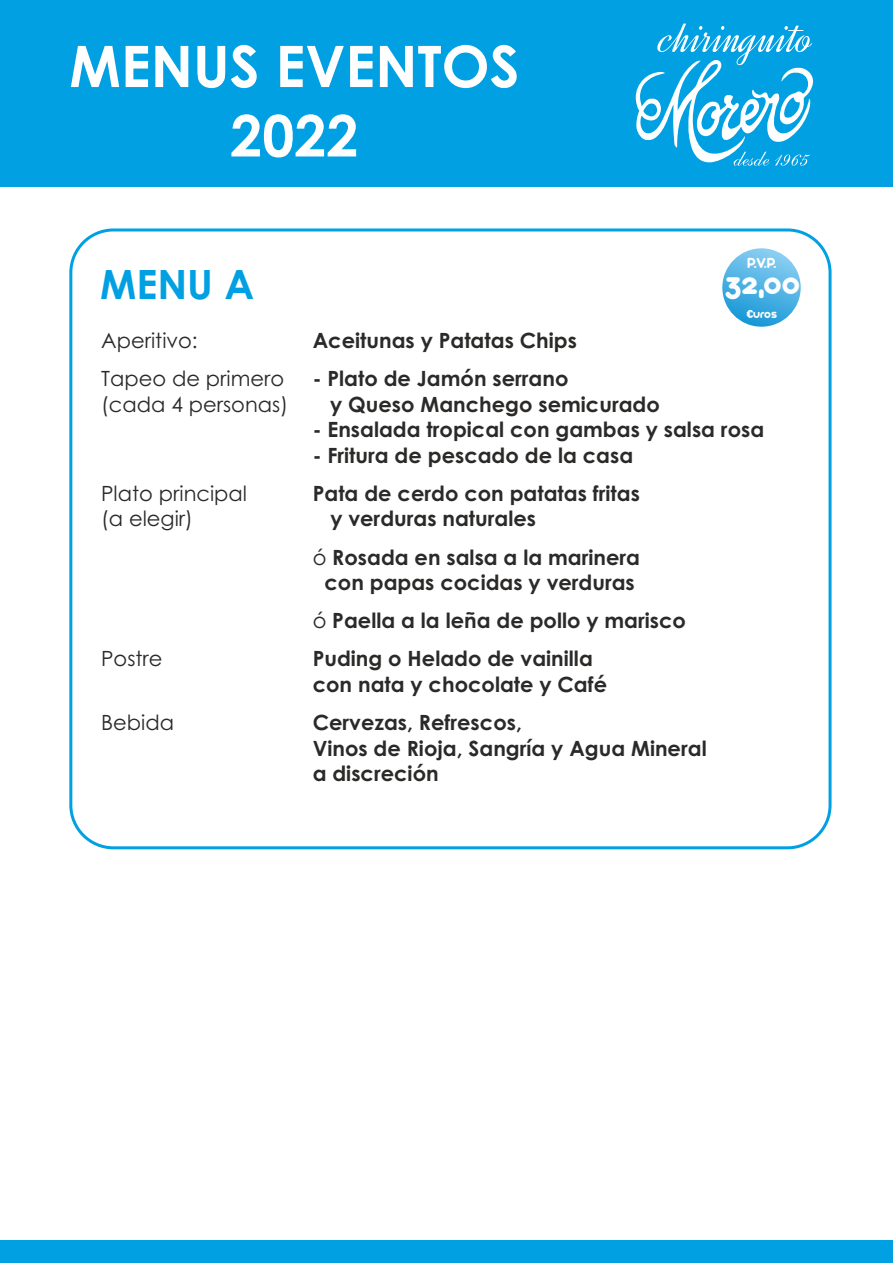
<style>
.page{position:relative;width:893px;height:1263px;background:#fff}
.page>*{position:absolute;margin:0;border:0;box-sizing:border-box;transform-origin:0 0}
.t1{font:700 57.3px/69.4px "Century Gothic";color:#fefefe;text-align:center}
.t2{font:700 40.35px "Century Gothic";color:#00a0e3}
.t3{font:34.2px "Arista 2.0";color:#fefefe}
.t4{font:700 21px/25.5px "Century Gothic";color:#2b2a29}
.t5{font:21px "Century Gothic";color:#2b2a29}
.t6{font:15.9px "Arista 2.0";color:#fefefe}
.t7{font:12.75px "Arista 2.0";color:#fefefe}
.s1{font-weight:400}
</style>
<div class="page">
<div style="left:69px;top:228px;width:762px;height:621px;border:3px solid #00a0e3;border-radius:43px"></div>
<div style="left:0;top:0;width:893px;height:186px;background:#00a0e3"></div>
<svg style="left:635px;top:24px;width:178px;height:142px"></svg>
<svg style="left:722px;top:248px;width:79px;height:79px;background:#53b3e4"></svg>
<div style="left:721px;top:247px;width:81px;height:81px;border:1px solid #fff;border-radius:50%"></div>
<div style="left:0;top:1240px;width:893px;height:23px;background:#00a0e3"></div>
<h1 class="t1" style="left:69px;top:37px;width:452px">MENUS EVENTOS<br>2022</h1>
<p class="t6" style="left:747px;top:257px;width:31px">P.V.P.</p>
<h2 class="t2" style="left:100px;top:269px;width:156px">MENU A</h2>
<h3 class="t3" style="left:725px;top:272px;width:77px">32,00</h3>
<p class="t7" style="left:746px;top:310px;width:32px">€uros</p>
<p class="t5" style="left:101px;top:332px;width:98px">Aperitivo:</p>
<p class="t4" style="left:313px;top:330px;width:266px">Aceitunas y Patatas Chips</p>
<p class="t5" style="left:101px;top:371px;width:184px">Tapeo de primero</p>
<p class="t4" style="left:313px;top:368px;width:257px">- Plato de Jamón serrano</p>
<p class="t5" style="left:101px;top:396px;width:188px">(cada 4 personas)</p>
<p class="t4" style="left:330px;top:393px;width:331px">y Queso Manchego semicurado</p>
<p class="t4" style="left:313px;top:419px;width:453px">- Ensalada tropical con gambas y salsa rosa</p>
<p class="t4" style="left:313px;top:444px;width:322px">- Fritura de pescado de la casa</p>
<p class="t5" style="left:101px;top:485px;width:147px">Plato principal</p>
<p class="t4" style="left:313px;top:482px;width:329px">Pata de cerdo con patatas fritas</p>
<p class="t5" style="left:101px;top:511px;width:93px">(a elegir)</p>
<p class="t4" style="left:313px;top:502px;width:329px;line-height:38.2px;text-indent:18px">y verduras naturales<br><span class="s1">ó</span> Rosada en salsa a la marinera</p>
<p class="t4" style="left:313px;top:565px;width:375px;line-height:38.2px;text-indent:12px">con papas cocidas y verduras<br><span class="s1">ó</span> Paella a la leña de pollo y marisco</p>
<p class="t5" style="left:101px;top:651px;width:63px">Postre</p>
<p class="t4" style="left:313px;top:648px;width:296px">Puding o Helado de vainilla con nata y chocolate y Café</p>
<p class="t5" style="left:101px;top:714px;width:74px">Bebida</p>
<p class="t4" style="left:313px;top:712px;width:395px">Cervezas, Refrescos,<br>Vinos de Rioja, Sangría y Agua Mineral a discreción</p>
</div>
